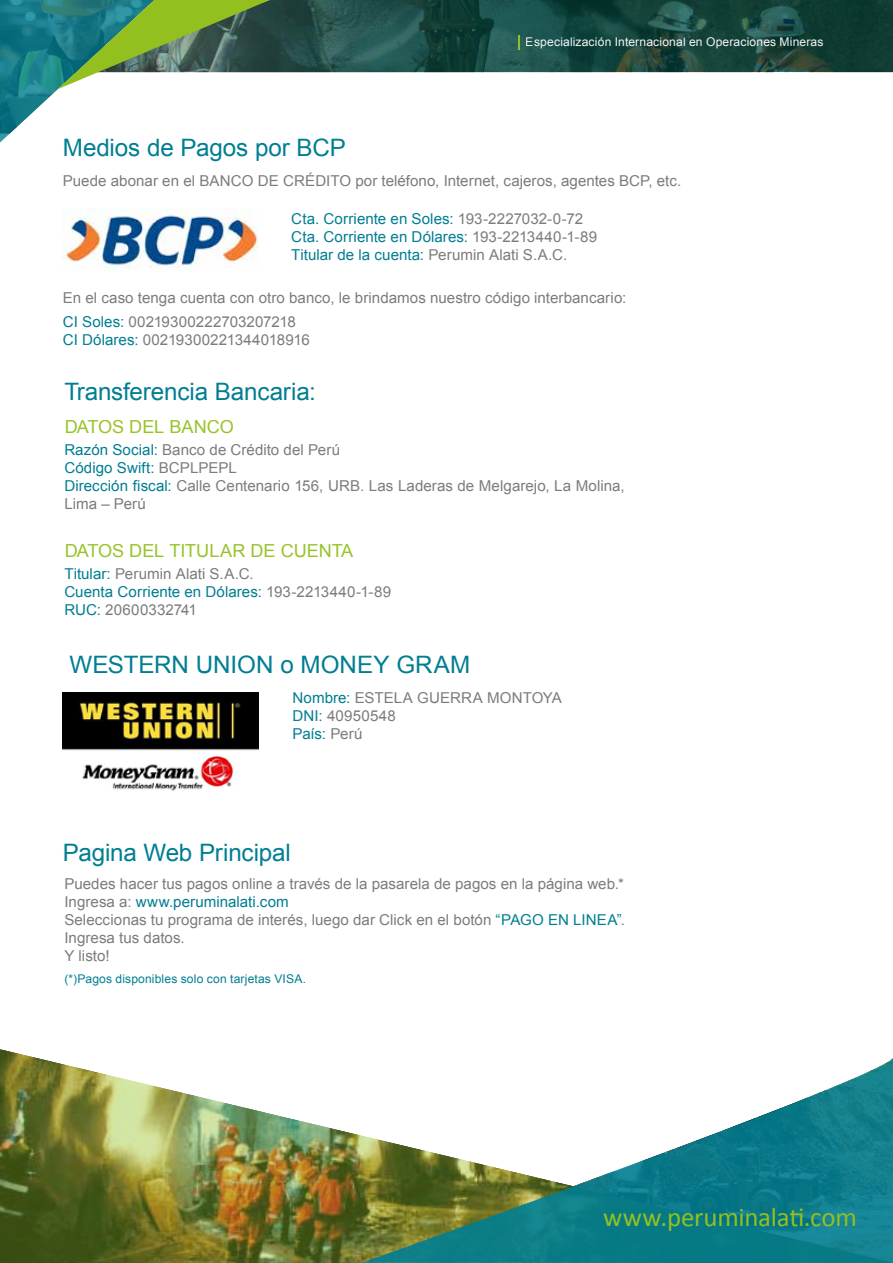
<style>
.page{position:relative;width:893px;height:1263px;background:#fff}
.page>*{position:absolute;margin:0;border:0;box-sizing:border-box;transform-origin:0 0}
.t1{font:26.7px "Calibri";letter-spacing:-.01em;color:#93c01f}
.t2{font:24px "Arial";letter-spacing:-.005em;color:#007e92}
.t3{font:18px "Arial";letter-spacing:-.005em;color:#93c01f}
.t4{font:15px/18px "Arial";color:#7c7c7c}
.t5{font:15px/18px "Arial";letter-spacing:.005em;color:#007e92}
.t6{font:12px "Arial";letter-spacing:.01em;color:#fff}
.t7{font:12px "Arial";letter-spacing:.015em;color:#007e92}
.s1{color:#7c7c7c}
.s2{color:#007e92}
</style>
<div class="page">
<img style="left:1px;top:1049px;width:361px;height:214px">
<svg style="left:362px;top:1058px;width:531px;height:205px"></svg>
<svg style="left:270px;top:0;width:623px;height:72px;background:#1a4841"></svg>
<svg style="left:518px;top:36px;width:1px;height:14px"></svg>
<svg style="left:0;top:0;width:270px;height:142px"></svg>
<img style="left:63px;top:209px;width:196px;height:63px">
<img style="left:63px;top:692px;width:196px;height:99px">
<h2 class="t2" style="left:63px;top:132px;width:285px">Medios de Pagos por BCP</h2>
<p class="t6" style="left:526px;top:34px;width:299px">Especialización Internacional en Operaciones Mineras</p>
<p class="t4" style="left:63px;top:172px;width:620px">Puede abonar en el BANCO DE CRÉDITO por teléfono, Internet, cajeros, agentes BCP, etc.</p>
<p class="t5" style="left:291px;top:210px;width:308px">Cta. Corriente en Soles: <span class="s1">193-2227032-0-72<br></span>Cta. Corriente en Dólares: <span class="s1">193-2213440-1-89<br></span>Titular de la cuenta: <span class="s1">Perumin Alati S.A.C.</span></p>
<p class="t4" style="left:63px;top:289px;width:565px">En el caso tenga cuenta con otro banco, le brindamos nuestro código interbancario:</p>
<p class="t4" style="left:63px;top:313px;width:248px"><span class="s2">CI Soles:</span> 00219300222703207218<br><span class="s2">CI Dólares:</span> 00219300221344018916</p>
<h2 class="t2" style="left:64px;top:376px;width:253px">Transferencia Bancaria:</h2>
<p class="t3" style="left:64px;top:415px;width:171px">DATOS DEL BANCO</p>
<p class="t4" style="left:64px;top:441px;width:562px"><span class="s2">Razón Social:</span> Banco de Crédito del Perú<br><span class="s2">Código Swift:</span> BCPLPEPL<br><span class="s2">Dirección fiscal:</span> Calle Centenario 156, URB. Las Laderas de Melgarejo, La Molina, Lima – Perú</p>
<p class="t3" style="left:64px;top:539px;width:291px">DATOS DEL TITULAR DE CUENTA</p>
<p class="t4" style="left:64px;top:565px;width:328px"><span class="s2">Titular:</span> Perumin Alati S.A.C.<br><span class="s2">Cuenta Corriente en Dólares:</span> 193-2213440-1-89<br><span class="s2">RUC:</span> 20600332741</p>
<h2 class="t2" style="left:70px;top:649px;width:402px">WESTERN UNION o MONEY GRAM</h2>
<p class="t4" style="left:293px;top:689px;width:271px"><span class="s2">Nombre:</span> ESTELA GUERRA MONTOYA<br><span class="s2">DNI:</span> 40950548<br><span class="s2">País:</span> Perú</p>
<h2 class="t2" style="left:63px;top:837px;width:229px">Pagina Web Principal</h2>
<p class="t4" style="left:64px;top:875px;width:562px">Puedes hacer tus pagos online a través de la pasarela de pagos en la página web.* Ingresa a: <span class="s2">www.peruminalati.com<br></span>Seleccionas tu programa de interés, luego dar Click en el botón <span class="s2">“PAGO EN LINEA”</span>.<br>Ingresa tus datos.<br>Y listo!</p>
<p class="t7" style="left:64px;top:971px;width:243px">(*)Pagos disponibles solo con tarjetas VISA.</p>
<h1 class="t1" style="left:603px;top:1200px;width:255px">www.peruminalati.com</h1>
</div>
